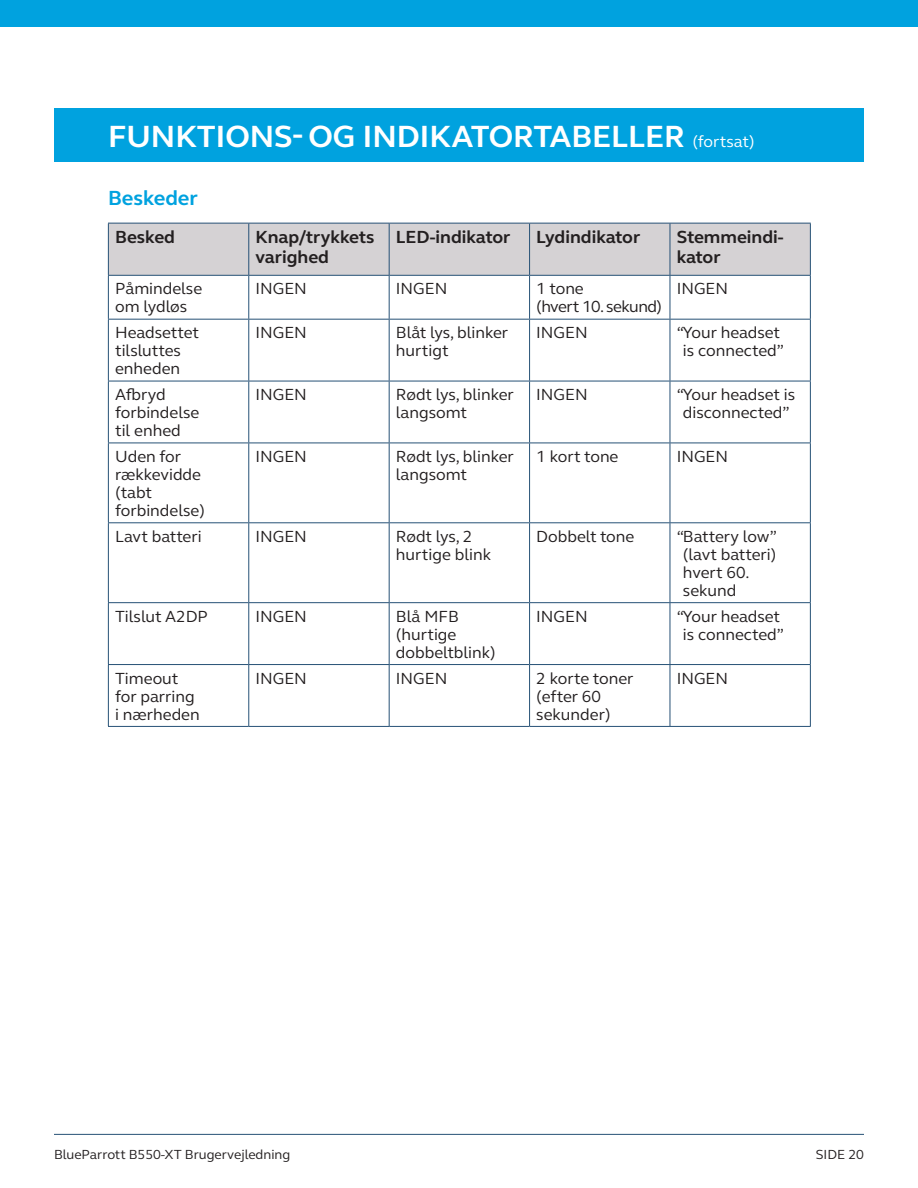
<style>
.page{position:relative;width:918px;height:1188px;background:#fff}
.page>*{position:absolute;margin:0;border:0;box-sizing:border-box;transform-origin:0 0}
.UG_Header{font:700 31.5px "GN Elliot";color:#fff}
.UG_Subhead{font:700 21px "GN Elliot";color:#00a2df}
.t1{font:700 18px/19.5px "GN Elliot";color:#231f20}
.t2{font:16.5px/18px "GN Elliot";color:#231f20}
.t3{font:16.5px/18px "GN Elliot";letter-spacing:-.03em;color:#231f20}
.t4{font:13.5px "GN Elliot";color:#231f20}
.s1{font-weight:400;font-size:16.5px}
</style>
<div class="page">
<div style="left:0;top:0;width:918px;height:27px;background:#00a2df"></div>
<hr style="left:54px;top:1134px;width:810px;height:1px;background:#265176">
<div style="left:54px;top:108px;width:810px;height:54px;background:#00a2df"></div>
<div style="left:109px;top:224px;width:701px;height:51px;background:#d5d2d4"></div>
<hr style="left:108px;top:223px;width:141px;height:1px;background:#265176">
<hr style="left:108px;top:224px;width:1px;height:51px;background:#265176">
<hr style="left:249px;top:223px;width:140px;height:1px;background:#265176">
<hr style="left:248px;top:224px;width:1px;height:51px;background:#265176">
<hr style="left:389px;top:223px;width:141px;height:1px;background:#265176">
<hr style="left:389px;top:224px;width:1px;height:51px;background:#265176">
<hr style="left:530px;top:223px;width:140px;height:1px;background:#265176">
<hr style="left:529px;top:224px;width:1px;height:51px;background:#265176">
<hr style="left:670px;top:223px;width:141px;height:1px;background:#265176">
<hr style="left:670px;top:224px;width:1px;height:51px;background:#265176">
<hr style="left:810px;top:224px;width:1px;height:51px;background:#265176">
<hr style="left:108px;top:275px;width:141px;height:1px;background:#265176">
<hr style="left:108px;top:276px;width:1px;height:43px;background:#265176">
<hr style="left:249px;top:275px;width:140px;height:1px;background:#265176">
<hr style="left:248px;top:276px;width:1px;height:43px;background:#265176">
<hr style="left:389px;top:275px;width:141px;height:1px;background:#265176">
<hr style="left:389px;top:276px;width:1px;height:43px;background:#265176">
<hr style="left:530px;top:275px;width:140px;height:1px;background:#265176">
<hr style="left:529px;top:276px;width:1px;height:43px;background:#265176">
<hr style="left:670px;top:275px;width:141px;height:1px;background:#265176">
<hr style="left:670px;top:276px;width:1px;height:43px;background:#265176">
<hr style="left:810px;top:276px;width:1px;height:43px;background:#265176">
<hr style="left:108px;top:319px;width:141px;height:1px;background:#265176">
<hr style="left:108px;top:320px;width:1px;height:61px;background:#265176">
<hr style="left:249px;top:319px;width:140px;height:1px;background:#265176">
<hr style="left:248px;top:320px;width:1px;height:61px;background:#265176">
<hr style="left:389px;top:319px;width:141px;height:1px;background:#265176">
<hr style="left:389px;top:320px;width:1px;height:61px;background:#265176">
<hr style="left:530px;top:319px;width:140px;height:1px;background:#265176">
<hr style="left:529px;top:320px;width:1px;height:61px;background:#265176">
<hr style="left:670px;top:319px;width:141px;height:1px;background:#265176">
<hr style="left:670px;top:320px;width:1px;height:61px;background:#265176">
<hr style="left:810px;top:320px;width:1px;height:61px;background:#265176">
<hr style="left:108px;top:381px;width:141px;height:1px;background:#265176">
<hr style="left:108px;top:381px;width:1px;height:62px;background:#265176">
<hr style="left:249px;top:381px;width:140px;height:1px;background:#265176">
<hr style="left:248px;top:381px;width:1px;height:62px;background:#265176">
<hr style="left:389px;top:381px;width:141px;height:1px;background:#265176">
<hr style="left:389px;top:381px;width:1px;height:62px;background:#265176">
<hr style="left:530px;top:381px;width:140px;height:1px;background:#265176">
<hr style="left:529px;top:381px;width:1px;height:62px;background:#265176">
<hr style="left:670px;top:381px;width:141px;height:1px;background:#265176">
<hr style="left:670px;top:381px;width:1px;height:62px;background:#265176">
<hr style="left:810px;top:381px;width:1px;height:62px;background:#265176">
<hr style="left:108px;top:443px;width:141px;height:1px;background:#265176">
<hr style="left:108px;top:443px;width:1px;height:79px;background:#265176">
<hr style="left:249px;top:443px;width:140px;height:1px;background:#265176">
<hr style="left:248px;top:443px;width:1px;height:79px;background:#265176">
<hr style="left:389px;top:443px;width:141px;height:1px;background:#265176">
<hr style="left:389px;top:443px;width:1px;height:79px;background:#265176">
<hr style="left:530px;top:443px;width:140px;height:1px;background:#265176">
<hr style="left:529px;top:443px;width:1px;height:79px;background:#265176">
<hr style="left:670px;top:443px;width:141px;height:1px;background:#265176">
<hr style="left:670px;top:443px;width:1px;height:79px;background:#265176">
<hr style="left:810px;top:443px;width:1px;height:79px;background:#265176">
<hr style="left:108px;top:522px;width:141px;height:1px;background:#265176">
<hr style="left:108px;top:523px;width:1px;height:79px;background:#265176">
<hr style="left:249px;top:522px;width:140px;height:1px;background:#265176">
<hr style="left:248px;top:523px;width:1px;height:79px;background:#265176">
<hr style="left:389px;top:522px;width:141px;height:1px;background:#265176">
<hr style="left:389px;top:523px;width:1px;height:79px;background:#265176">
<hr style="left:530px;top:522px;width:140px;height:1px;background:#265176">
<hr style="left:529px;top:523px;width:1px;height:79px;background:#265176">
<hr style="left:670px;top:522px;width:141px;height:1px;background:#265176">
<hr style="left:670px;top:523px;width:1px;height:79px;background:#265176">
<hr style="left:810px;top:523px;width:1px;height:79px;background:#265176">
<hr style="left:108px;top:602px;width:141px;height:1px;background:#265176">
<hr style="left:108px;top:603px;width:1px;height:61px;background:#265176">
<hr style="left:249px;top:602px;width:140px;height:1px;background:#265176">
<hr style="left:248px;top:603px;width:1px;height:61px;background:#265176">
<hr style="left:389px;top:602px;width:141px;height:1px;background:#265176">
<hr style="left:389px;top:603px;width:1px;height:61px;background:#265176">
<hr style="left:530px;top:602px;width:140px;height:1px;background:#265176">
<hr style="left:529px;top:603px;width:1px;height:61px;background:#265176">
<hr style="left:670px;top:602px;width:141px;height:1px;background:#265176">
<hr style="left:670px;top:603px;width:1px;height:61px;background:#265176">
<hr style="left:810px;top:603px;width:1px;height:61px;background:#265176">
<hr style="left:108px;top:664px;width:141px;height:1px;background:#265176">
<hr style="left:108px;top:665px;width:1px;height:61px;background:#265176">
<hr style="left:249px;top:664px;width:140px;height:1px;background:#265176">
<hr style="left:248px;top:665px;width:1px;height:61px;background:#265176">
<hr style="left:389px;top:664px;width:141px;height:1px;background:#265176">
<hr style="left:389px;top:665px;width:1px;height:61px;background:#265176">
<hr style="left:530px;top:664px;width:140px;height:1px;background:#265176">
<hr style="left:529px;top:665px;width:1px;height:61px;background:#265176">
<hr style="left:670px;top:664px;width:141px;height:1px;background:#265176">
<hr style="left:670px;top:665px;width:1px;height:61px;background:#265176">
<hr style="left:810px;top:665px;width:1px;height:61px;background:#265176">
<hr style="left:108px;top:726px;width:141px;height:1px;background:#265176">
<hr style="left:249px;top:726px;width:140px;height:1px;background:#265176">
<hr style="left:389px;top:726px;width:141px;height:1px;background:#265176">
<hr style="left:530px;top:726px;width:140px;height:1px;background:#265176">
<hr style="left:670px;top:726px;width:141px;height:1px;background:#265176">
<p class="UG_Header" style="left:108px;top:115px;width:648px">FUNKTIONS- OG INDIKATORTABELLER <span class="s1">(fortsat)</span></p>
<p class="UG_Subhead" style="left:108px;top:184px;width:91px">Beskeder</p>
<p class="t1" style="left:115px;top:227px;width:61px">Besked</p>
<p class="t1" style="left:256px;top:227px;width:121px">Knap/trykkets varighed</p>
<p class="t1" style="left:396px;top:227px;width:116px">LED-indikator</p>
<p class="t1" style="left:536px;top:227px;width:105px">Lydindikator</p>
<p class="t1" style="left:677px;top:227px;width:108px">Stemmeindi&shy;kator</p>
<p class="t2" style="left:115px;top:279px;width:89px">Påmindelse om lydløs</p>
<p class="t2" style="left:256px;top:279px;width:53px">INGEN</p>
<p class="t2" style="left:396px;top:279px;width:53px">INGEN</p>
<p class="t3" style="left:536px;top:279px;width:127px">1 tone<br>(hvert 10. sekund)</p>
<p class="t2" style="left:677px;top:279px;width:53px">INGEN</p>
<p class="t2" style="left:115px;top:323px;width:85px">Headsettet tilsluttes enheden</p>
<p class="t2" style="left:256px;top:323px;width:53px">INGEN</p>
<p class="t2" style="left:396px;top:323px;width:114px">Blåt lys, blinker hurtigt</p>
<p class="t2" style="left:536px;top:323px;width:53px">INGEN</p>
<p class="t2" style="left:677px;top:323px;width:109px;text-align:center">“Your headset is connected”</p>
<p class="t2" style="left:115px;top:385px;width:86px">Afbryd forbindelse til enhed</p>
<p class="t2" style="left:256px;top:385px;width:53px">INGEN</p>
<p class="t2" style="left:396px;top:385px;width:119px">Rødt lys, blinker langsomt</p>
<p class="t2" style="left:536px;top:385px;width:53px">INGEN</p>
<p class="t2" style="left:677px;top:385px;width:120px;text-align:center">“Your headset is disconnected”</p>
<p class="t2" style="left:115px;top:447px;width:91px">Uden for rækkevidde (tabt forbindelse)</p>
<p class="t2" style="left:256px;top:447px;width:53px">INGEN</p>
<p class="t2" style="left:396px;top:447px;width:119px">Rødt lys, blinker langsomt</p>
<p class="t2" style="left:536px;top:447px;width:84px">1 kort tone</p>
<p class="t2" style="left:677px;top:447px;width:53px">INGEN</p>
<p class="t2" style="left:115px;top:527px;width:88px">Lavt batteri</p>
<p class="t2" style="left:256px;top:527px;width:53px">INGEN</p>
<p class="t2" style="left:396px;top:527px;width:97px">Rødt lys, 2 hurtige blink</p>
<p class="t2" style="left:536px;top:527px;width:100px">Dobbelt tone</p>
<p class="t2" style="left:683px;top:527px;width:96px;text-indent:-6px">“Battery low” (lavt batteri) hvert 60. sekund</p>
<p class="t2" style="left:115px;top:607px;width:94px">Tilslut A2DP</p>
<p class="t2" style="left:256px;top:607px;width:53px">INGEN</p>
<p class="t2" style="left:396px;top:607px;width:101px">Blå MFB (hurtige dobbeltblink)</p>
<p class="t2" style="left:536px;top:607px;width:53px">INGEN</p>
<p class="t2" style="left:677px;top:607px;width:109px;text-align:center">“Your headset is connected”</p>
<p class="t2" style="left:115px;top:669px;width:86px">Timeout for parring i nærheden</p>
<p class="t2" style="left:256px;top:669px;width:53px">INGEN</p>
<p class="t2" style="left:396px;top:669px;width:53px">INGEN</p>
<p class="t2" style="left:536px;top:669px;width:99px">2 korte toner (efter 60 sekunder)</p>
<p class="t2" style="left:677px;top:669px;width:53px">INGEN</p>
<p class="t4" style="left:54px;top:1146px;width:238px">BlueParrott B550-XT Brugervejledning</p>
<p class="t4" style="left:816px;top:1146px;width:50px">SIDE 20</p>
</div>
